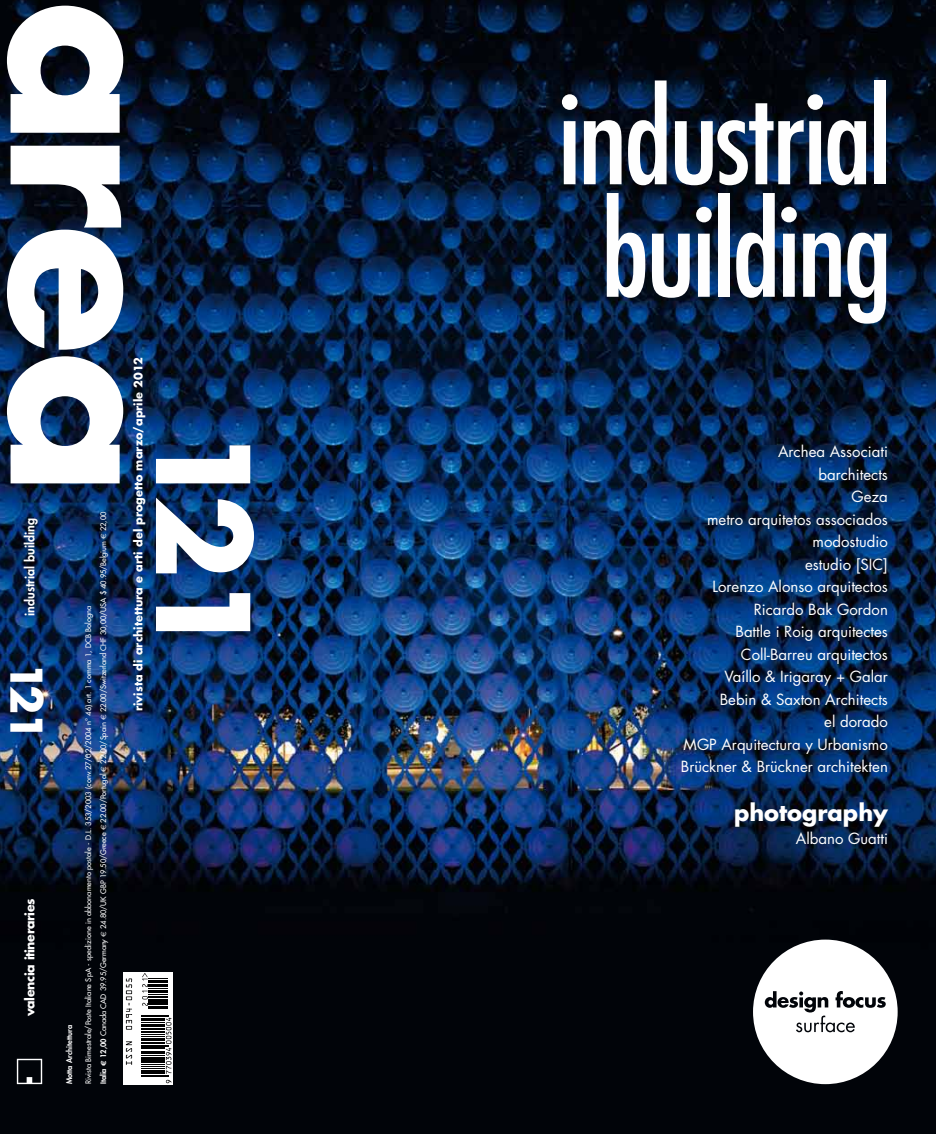
<style>
.page{position:relative;width:936px;height:1134px;background:#fff}
.page>*{position:absolute;margin:0;border:0;box-sizing:border-box;transform-origin:0 0}
.t1{font:700 212.5px "Futura";color:#fff}
.t2{font:condensed 125px/112.5px "Futura";letter-spacing:-.02em;color:#fefefe;text-align:center}
.t3{font:700 125px "Futura";color:#fff}
.t4{font:700 42.5px "Futura";color:#fff}
.t5{font:700 22.5px "Futura";color:#fff}
.t6{font:15px/22.5px "Futura";color:#fff;text-align:right}
.t7{font:700 12.5px "Futura";letter-spacing:-.03em;color:#fff}
.t8{font:800 12.5px "Futura";color:#fff}
.t9{font:700 11.25px "Futura";color:#fff}
.t10{font:7.5px/15px "Futura";color:#fff}
.t11{font:800 7.5px "Futura";color:#fff}
.s1{font-weight:800}
.s2{font-family:"Euro Sans Std";font-weight:700}
.s3{font-family:"Euro Sans Std"}
</style>
<div class="page">
<img style="left:0;top:0;width:935px;height:1134px">
<svg style="left:17px;top:1059px;width:25px;height:25px"></svg>
<div style="left:123px;top:972px;width:49px;height:112px;background:#fff"></div>
<svg style="left:141px;top:1015px;width:30px;height:68px"></svg>
<svg style="left:142px;top:973px;width:26px;height:36px"></svg>
<svg style="left:126px;top:1041px;width:6px;height:24px"></svg>
<svg style="left:126px;top:978px;width:6px;height:52px"></svg>
<svg style="left:753px;top:939px;width:144px;height:145px"></svg>
<h1 class="t1" style="left:238px;top:1px;width:497px;rotate:90deg">area</h1>
<p class="t8" style="left:21px;top:616px;width:99px;rotate:-90deg">industrial building</p>
<h3 class="t4" style="left:56px;top:662px;width:81px;rotate:90deg">121</h3>
<p class="t7" style="left:21px;top:1016px;width:119px;rotate:-90deg">valencia itineraries</p>
<p class="t11" style="left:64px;top:1084px;width:60px;rotate:-90deg">Motta Architettura</p>
<p class="t10" style="left:81px;top:1084px;width:574px;rotate:-90deg">Rivista Bimestrale/Poste Italiane SpA - spedizione in abbonamento postale - D.L. 353/2003 (conv.27/02/2004 n° 46) art. 1 comma 1, DCB Bologna<br><span class="s1">Italia</span> <span class="s2">€</span> <span class="s1">12,00</span> Canada CAD 39.95/Germany <span class="s3">€</span> 24.80/UK GBP 19.50/Greece <span class="s3">€</span> 22.00/Portugal <span class="s3">€</span> 22.00/Spain <span class="s3">€</span> 22.00/Switzerland CHF 30,00/USA $ 40.95/Belgium <span class="s3">€</span> 22,00</p>
<p class="t9" style="left:130px;top:711px;width:356px;rotate:-90deg">rivista di architettura e arti del progetto marzo/aprile 2012</p>
<h2 class="t3" style="left:290px;top:425px;width:235px;rotate:90deg">121</h2>
<h2 class="t2" style="left:558px;top:81px;width:334px">industrial building</h2>
<p class="t6" style="left:680px;top:440px;width:208px">Archea Associati<br>barchitects<br>Geza<br>metro arquitetos associados modostudio<br>estudio [SIC]<br>Lorenzo Alonso arquitectos<br>Ricardo Bak Gordon<br>Battle i Roig arquitectes<br>Coll-Barreu arquitectos<br>Vaíllo &amp; Irigaray + Galar<br>Bebin &amp; Saxton Architects<br>el dorado<br>MGP Arquitectura y Urbanismo<br>Brückner &amp; Brückner architekten</p>
<h3 class="t5" style="left:734px;top:797px;width:155px">photography</h3>
<p class="t6" style="left:795px;top:827px;width:93px">Albano Guatti</p>
</div>
